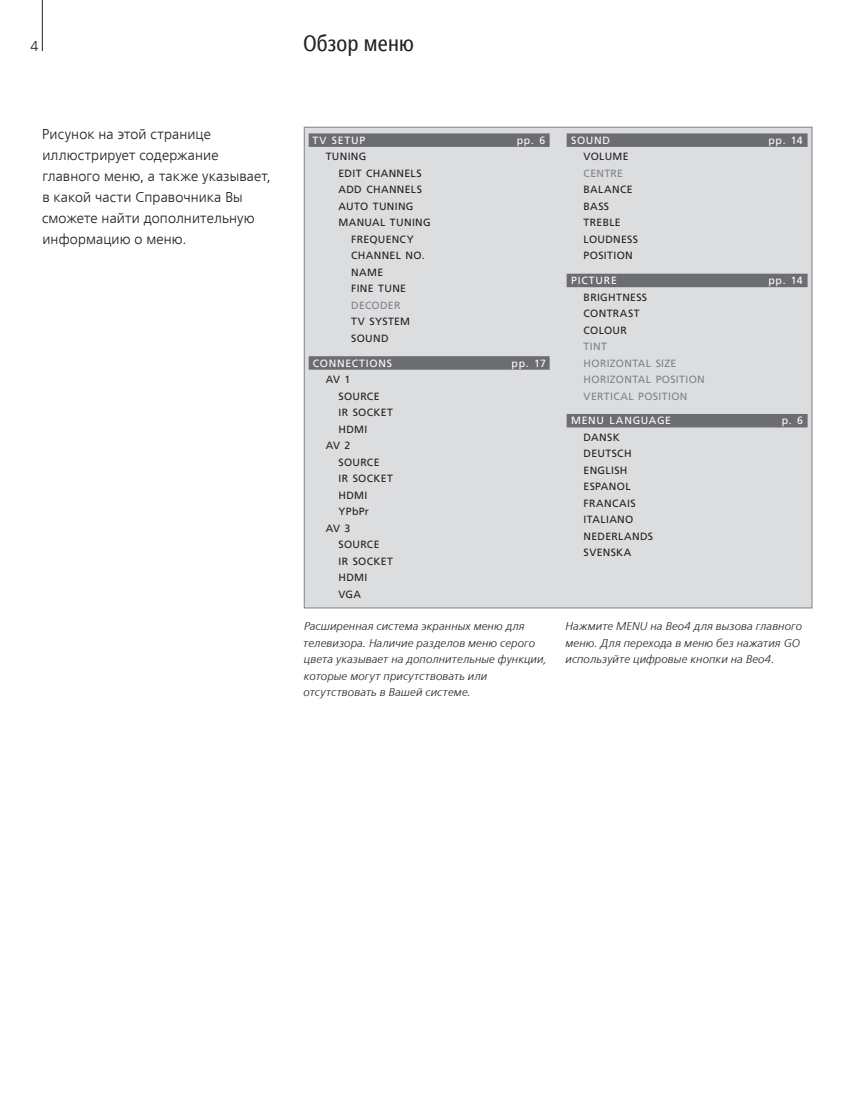
<style>
.page{position:relative;width:859px;height:1110px;background:#fff}
.page>*{position:absolute;margin:0;border:0;box-sizing:border-box;transform-origin:0 0}
.t1{font:condensed 22.5px "Frutiger LTCYR";letter-spacing:.005em;color:#231f20}
.t2{font:300 14.25px/21px "Frutiger LTCYR";letter-spacing:.01em;color:#231f20}
.t3{font:italic 300 11.25px/16.5px "Frutiger LTCYR";letter-spacing:.015em;color:#231f20}
.t4{font:10.5px/16.5px "Frutiger LT Com";letter-spacing:.03em;color:#231f20}
.t5{font:10.5px/16.5px "Frutiger LT Com";letter-spacing:.03em;color:#808285}
.t6{font:10.5px "Frutiger LT Com";letter-spacing:.07em;color:#fff}
</style>
<div class="page">
<hr style="left:42px;top:0;width:1px;height:51px;background:#231f20">
<div style="left:304px;top:127px;width:508px;height:481px;background:#dcdddf"></div>
<div style="left:309px;top:133px;width:241px;height:14px;background:#6c6d70"></div>
<div style="left:309px;top:356px;width:241px;height:14px;background:#6c6d70"></div>
<div style="left:567px;top:133px;width:240px;height:14px;background:#6c6d70"></div>
<div style="left:567px;top:274px;width:240px;height:13px;background:#6c6d70"></div>
<div style="left:567px;top:414px;width:240px;height:13px;background:#6c6d70"></div>
<h2 class="t2" style="left:30px;top:36px;width:9px">4</h2>
<h2 class="t2" style="left:42px;top:124px;width:230px">Рисунок на этой странице иллюстрирует содержание главного меню, а также указывает, в какой части Справочника Вы сможете найти дополнительную информацию о меню.</h2>
<h1 class="t1" style="left:303px;top:31px;width:112px">Обзор меню</h1>
<p class="t6" style="left:312px;top:134px;width:54px">TV SETUP</p>
<p class="t6" style="left:517px;top:134px;width:30px">pp. 6</p>
<p class="t4" style="left:326px;top:149px;width:42px">TUNING</p>
<p class="t4" style="left:338px;top:165px;width:85px">EDIT CHANNELS</p>
<p class="t4" style="left:338px;top:182px;width:85px">ADD CHANNELS</p>
<p class="t4" style="left:338px;top:198px;width:77px">AUTO TUNING</p>
<p class="t4" style="left:338px;top:215px;width:94px">MANUAL TUNING</p>
<p class="t4" style="left:351px;top:231px;width:64px">FREQUENCY</p>
<p class="t4" style="left:351px;top:248px;width:75px">CHANNEL NO.</p>
<p class="t4" style="left:351px;top:264px;width:33px">NAME</p>
<p class="t4" style="left:351px;top:281px;width:56px">FINE TUNE</p>
<p class="t5" style="left:351px;top:297px;width:51px">DECODER</p>
<p class="t4" style="left:351px;top:314px;width:60px">TV SYSTEM<br>SOUND</p>
<p class="t6" style="left:313px;top:357px;width:81px">CONNECTIONS</p>
<p class="t6" style="left:511px;top:357px;width:36px">pp. 17</p>
<p class="t4" style="left:326px;top:371px;width:26px">AV 1</p>
<p class="t4" style="left:338px;top:388px;width:43px">SOURCE</p>
<p class="t4" style="left:338px;top:404px;width:56px">IR SOCKET</p>
<p class="t4" style="left:338px;top:421px;width:30px">HDMI</p>
<p class="t4" style="left:326px;top:437px;width:26px">AV 2</p>
<p class="t4" style="left:338px;top:454px;width:43px">SOURCE</p>
<p class="t4" style="left:338px;top:470px;width:56px">IR SOCKET</p>
<p class="t4" style="left:338px;top:487px;width:30px">HDMI</p>
<p class="t4" style="left:338px;top:503px;width:32px">YPbPr</p>
<p class="t4" style="left:326px;top:520px;width:26px">AV 3</p>
<p class="t4" style="left:338px;top:536px;width:43px">SOURCE</p>
<p class="t4" style="left:338px;top:553px;width:56px">IR SOCKET</p>
<p class="t4" style="left:338px;top:569px;width:30px">HDMI</p>
<p class="t4" style="left:338px;top:586px;width:24px">VGA</p>
<p class="t6" style="left:571px;top:134px;width:41px">SOUND</p>
<p class="t6" style="left:768px;top:134px;width:36px">pp. 14</p>
<p class="t4" style="left:584px;top:149px;width:46px">VOLUME</p>
<p class="t5" style="left:584px;top:165px;width:41px">CENTRE</p>
<p class="t4" style="left:584px;top:182px;width:56px">BALANCE<br>BASS<br>TREBLE<br>LOUDNESS<br>POSITION</p>
<p class="t6" style="left:571px;top:274px;width:47px">PICTURE</p>
<p class="t6" style="left:768px;top:274px;width:36px">pp. 14</p>
<p class="t4" style="left:584px;top:289px;width:65px">BRIGHTNESS<br>CONTRAST<br>COLOUR</p>
<p class="t5" style="left:584px;top:338px;width:123px">TINT<br>HORIZONTAL SIZE<br>HORIZONTAL POSITION<br>VERTICAL POSITION</p>
<p class="t6" style="left:571px;top:415px;width:101px">MENU LANGUAGE</p>
<p class="t6" style="left:782px;top:415px;width:22px">p. 6</p>
<p class="t4" style="left:584px;top:429px;width:71px">DANSK<br>DEUTSCH<br>ENGLISH<br>ESPANOL<br>FRANCAIS<br>ITALIANO<br>NEDERLANDS<br>SVENSKA</p>
<p class="t3" style="left:303px;top:618px;width:245px">Расширенная система экранных меню для телевизора. Наличие разделов меню серого цвета указывает на дополнительные функции, которые могут присутствовать или отсутствовать в Вашей системе.</p>
<p class="t3" style="left:565px;top:618px;width:238px">Нажмите MENU на Beo4 для вызова главного меню. Для перехода в меню без нажатия GO используйте цифровые кнопки на Beo4.</p>
</div>
